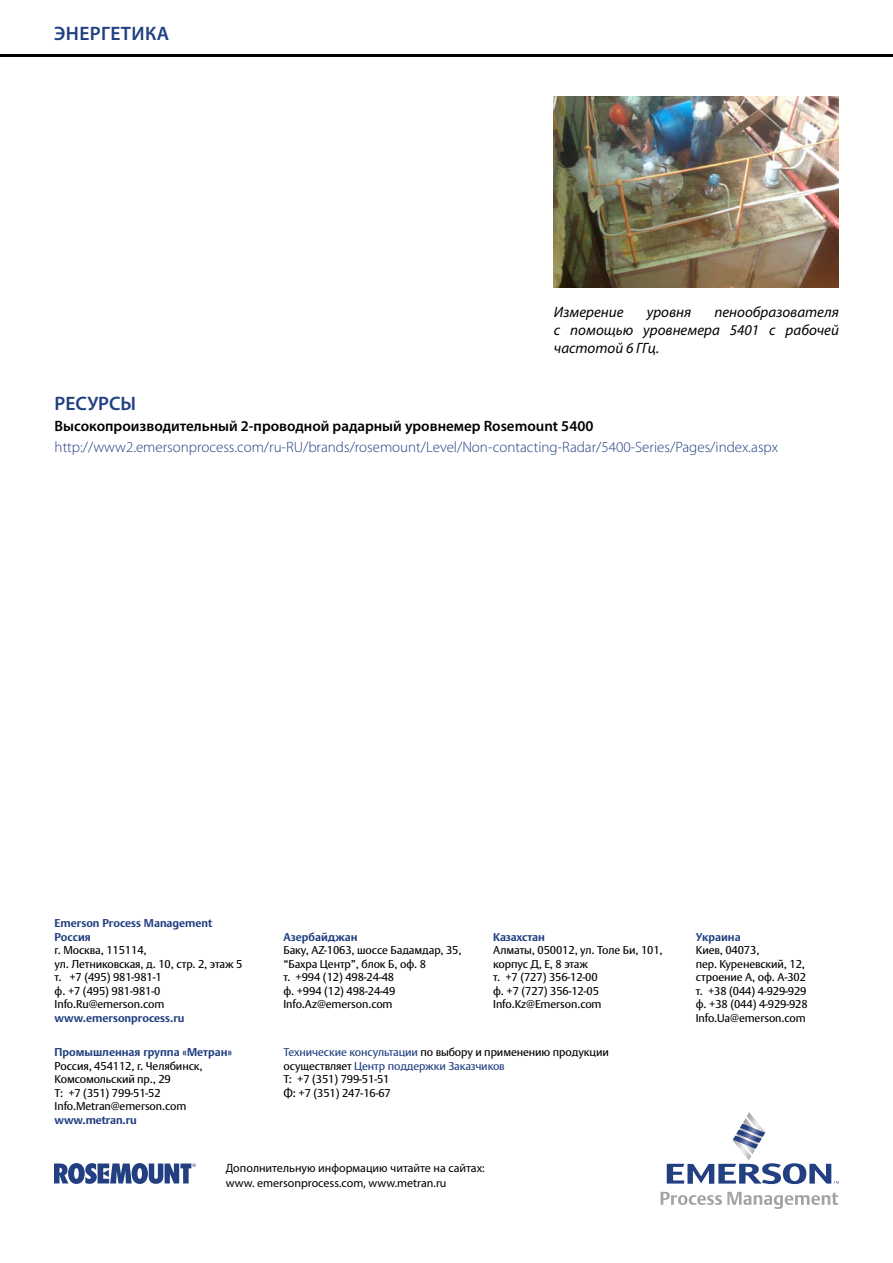
<style>
.page{position:relative;width:893px;height:1263px;background:#fff}
.page>*{position:absolute;margin:0;border:0;box-sizing:border-box;transform-origin:0 0}
.t1{font:600 19.5px "Myriad Pro";letter-spacing:.02em;color:#213f81}
.t2{font:600 19.5px "Myriad Pro";color:#213f81}
.t3{font:300 15px "Myriad Pro";color:#213f81}
.t4{font:italic 15px/18px "Myriad Pro";color:#000;text-align:justify}
.t5{font:600 15px "Myriad Pro";color:#000}
.t6{font:12px/14.4px "Myriad Pro";color:#000}
.t7{font:11.25px/13.5px "DTL Argo CT";letter-spacing:-.01em;color:#000}
.t8{font:700 11.25px/13.5px "DTL Argo CT";color:#213f81}
.s1{color:#213f81}
</style>
<div class="page">
<img style="left:554px;top:97px;width:285px;height:190px">
<hr style="left:0;top:54px;width:893px;height:2px;background:#000">
<svg style="left:667px;top:1112px;width:172px;height:72px"></svg>
<svg style="left:661px;top:1192px;width:177px;height:17px"></svg>
<svg style="left:54px;top:1163px;width:142px;height:21px"></svg>
<h1 class="t1" style="left:54px;top:21px;width:117px">ЭНЕРГЕТИКА</h1>
<h2 class="t4" style="left:554px;top:303px;width:287px;text-indent:161px">пенообразователя с помощью уровнемера 5401 с рабочей частотой 6 ГГц.</h2>
<h2 class="t4" style="left:554px;top:303px;width:71px">Измерение</h2>
<h2 class="t4" style="left:647px;top:303px;width:46px">уровня</h2>
<h1 class="t2" style="left:55px;top:391px;width:83px">РЕСУРСЫ</h1>
<h2 class="t5" style="left:55px;top:416px;width:540px">Высокопроизводительный 2-проводной радарный уровнемер Rosemount 5400</h2>
<h2 class="t3" style="left:55px;top:438px;width:725px">http://www2.emersonprocess.com/ru-RU/brands/rosemount/Level/Non-contacting-Radar/5400-Series/Pages/index.aspx</h2>
<p class="t8" style="left:55px;top:916px;width:159px">Emerson Process Management<br>Россия</p>
<p class="t7" style="left:55px;top:943px;width:189px">г. Москва, 115114,<br>ул. Летниковская, д. 10, стр. 2, этаж 5 т. +7 (495) 981-981-1<br>ф. +7 (495) 981-981-0<br>Info.Ru@emerson.com</p>
<p class="t8" style="left:55px;top:1011px;width:131px">www.emersonprocess.ru</p>
<p class="t8" style="left:55px;top:1045px;width:179px">Промышленная группа «Метран»</p>
<p class="t7" style="left:55px;top:1059px;width:149px">Россия, 454112, г. Челябинск,<br>Комсомольский пр., 29<br>Т: +7 (351) 799-51-52<br>Info.Metran@emerson.com</p>
<p class="t8" style="left:55px;top:1113px;width:84px">www.metran.ru</p>
<p class="t8" style="left:283px;top:930px;width:76px">Азербайджан</p>
<p class="t7" style="left:283px;top:943px;width:180px">Баку, AZ-1063, шоссе Бадамдар, 35, “Бахра Центр”, блок Б, оф. 8<br>т. +994 (12) 498-24-48<br>ф. +994 (12) 498-24-49<br>Info.Az@emerson.com</p>
<p class="t8" style="left:493px;top:930px;width:53px">Казахстан</p>
<p class="t7" style="left:493px;top:943px;width:171px">Алматы, 050012, ул. Толе Би, 101, корпус Д, Е, 8 этаж<br>т. +7 (727) 356-12-00<br>ф. +7 (727) 356-12-05<br>Info.Kz@Emerson.com</p>
<p class="t7" style="left:283px;top:1045px;width:327px"><span class="s1">Технические консультации</span> по выбору и применению продукции осуществляет <span class="s1">Центр поддержки Заказчиков<br></span>Т: +7 (351) 799-51-51<br>Ф: +7 (351) 247-16-67</p>
<p class="t6" style="left:226px;top:1161px;width:260px">Дополнительную информацию читайте на сайтах: www. emersonprocess.com, www.metran.ru</p>
<p class="t8" style="left:696px;top:930px;width:46px">Украина</p>
<p class="t7" style="left:696px;top:943px;width:113px">Киев, 04073,<br>пер. Куреневский, 12, строение А, оф. A-302 т. +38 (044) 4-929-929 ф. +38 (044) 4-929-928<br>Info.Ua@emerson.com</p>
</div>
